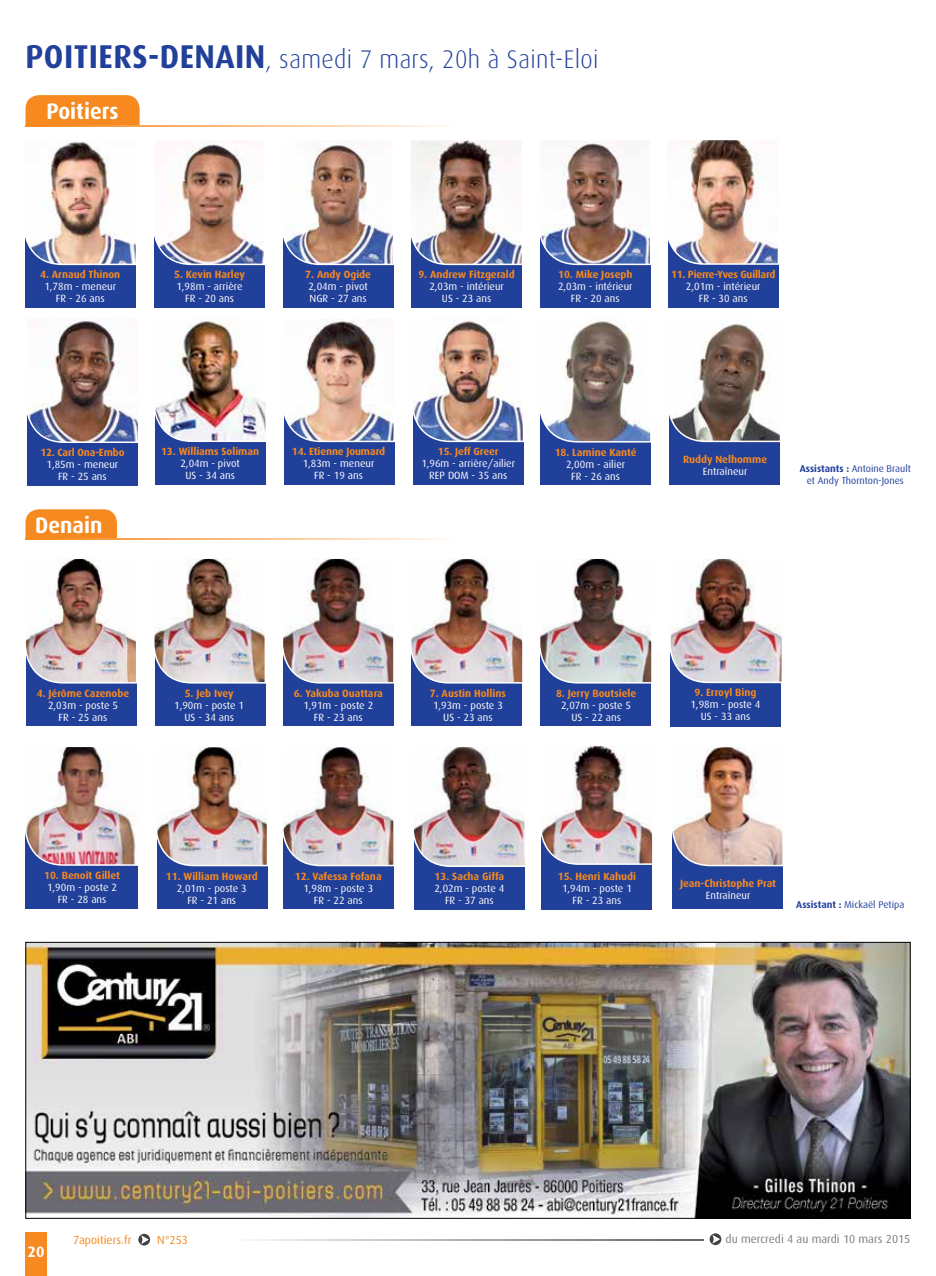
<style>
.page{position:relative;width:936px;height:1276px;background:#fff}
.page>*{position:absolute;margin:0;border:0;box-sizing:border-box;transform-origin:0 0}
.t1{font:700 33px "Dax";color:#21409a;scale:.95 1}
.t2{font:300 25.5px "Dax";letter-spacing:.015em;color:#21409a;scale:.95 1}
.t3{font:700 22.5px "Dax";color:#fff;scale:.95 1}
.t4{font:700 15px "Dax";color:#fff}
.t5{font:11.7px "Dax";color:#7c7e81}
.t6{font:11.7px "Dax";color:#f6891f}
.t7{font:10.5px/12px "Dax";color:#fff;text-align:center}
.t8{font:700 10.5px "Dax";color:#f6891f}
.t9{font:700 10.5px "Dax";letter-spacing:-.02em;color:#f6891f}
.t10{font:9.9px/12px "Dax";color:#21409a;text-align:center}
.s1{font-weight:700;font-size:33px}
.s2{font-weight:700}
</style>
<div class="page">
<div style="left:26px;top:1232px;width:21px;height:44px;background:#f6891f"></div>
<img style="left:28px;top:944px;width:880px;height:272px">
<div style="left:154px;top:168px;width:111px;height:140px;background:#21409a"></div>
<img style="left:154px;top:141px;width:111px;height:125px">
<div style="left:283px;top:168px;width:110px;height:140px;background:#21409a"></div>
<img style="left:283px;top:145px;width:111px;height:121px">
<div style="left:411px;top:168px;width:110px;height:140px;background:#21409a"></div>
<img style="left:411px;top:140px;width:111px;height:126px">
<div style="left:540px;top:168px;width:110px;height:140px;background:#21409a"></div>
<img style="left:540px;top:141px;width:111px;height:125px">
<div style="left:27px;top:346px;width:111px;height:140px;background:#21409a"></div>
<img style="left:27px;top:319px;width:111px;height:124px">
<div style="left:284px;top:345px;width:110px;height:140px;background:#21409a"></div>
<img style="left:284px;top:319px;width:111px;height:124px">
<div style="left:413px;top:345px;width:110px;height:140px;background:#21409a"></div>
<img style="left:413px;top:319px;width:111px;height:124px">
<div style="left:669px;top:345px;width:111px;height:140px;background:#21409a"></div>
<svg style="left:669px;top:323px;width:111px;height:120px;background:#ada4a2"></svg>
<div style="left:26px;top:95px;width:114px;height:30px;background:#f6891f"></div>
<svg style="left:26px;top:125px;width:417px;height:1px"></svg>
<div style="left:25px;top:168px;width:111px;height:140px;background:#21409a"></div>
<img style="left:25px;top:142px;width:111px;height:124px">
<svg style="left:25px;top:509px;width:92px;height:31px;background:#f68e29"></svg>
<div style="left:26px;top:586px;width:111px;height:140px;background:#21409a"></div>
<img style="left:25px;top:559px;width:112px;height:125px">
<div style="left:155px;top:586px;width:110px;height:140px;background:#21409a"></div>
<img style="left:154px;top:558px;width:112px;height:126px">
<div style="left:283px;top:586px;width:111px;height:140px;background:#21409a"></div>
<img style="left:283px;top:559px;width:111px;height:125px">
<div style="left:411px;top:586px;width:111px;height:140px;background:#21409a"></div>
<img style="left:411px;top:559px;width:112px;height:125px">
<div style="left:670px;top:586px;width:110px;height:140px;background:#21409a"></div>
<div style="left:26px;top:768px;width:112px;height:141px;background:#21409a"></div>
<img style="left:25px;top:747px;width:113px;height:119px">
<div style="left:157px;top:769px;width:110px;height:140px;background:#21409a"></div>
<img style="left:157px;top:747px;width:111px;height:120px">
<div style="left:672px;top:769px;width:111px;height:140px;background:#21409a"></div>
<img style="left:672px;top:747px;width:111px;height:120px">
<img style="left:670px;top:559px;width:112px;height:125px">
<svg style="left:26px;top:539px;width:417px;height:1px"></svg>
<div style="left:540px;top:586px;width:111px;height:140px;background:#21409a"></div>
<img style="left:540px;top:559px;width:112px;height:125px">
<div style="left:283px;top:769px;width:111px;height:140px;background:#21409a"></div>
<img style="left:283px;top:747px;width:111px;height:120px">
<div style="left:414px;top:770px;width:110px;height:140px;background:#21409a"></div>
<img style="left:413px;top:747px;width:112px;height:120px">
<div style="left:540px;top:345px;width:111px;height:140px;background:#21409a"></div>
<svg style="left:540px;top:320px;width:111px;height:123px;background:#afaaab"></svg>
<div style="left:541px;top:770px;width:111px;height:140px;background:#21409a"></div>
<img style="left:541px;top:745px;width:112px;height:120px">
<div style="left:155px;top:345px;width:110px;height:140px;background:#21409a"></div>
<img style="left:155px;top:318px;width:111px;height:125px">
<svg style="left:138px;top:1233px;width:12px;height:12px"></svg>
<svg style="left:709px;top:1233px;width:12px;height:12px"></svg>
<svg style="left:252px;top:1239px;width:451px;height:1px"></svg>
<div style="left:668px;top:168px;width:110px;height:140px;background:#21409a"></div>
<img style="left:668px;top:140px;width:111px;height:125px">
<h1 class="t1" style="left:26px;top:38px;width:36px">POITIERS</h1>
<h2 class="t2" style="left:148px;top:45px;width:475px"><span class="s1">-Denain</span>, samedi 7 mars, 20h à Saint-Eloi</h2>
<h3 class="t3" style="left:46px;top:98px;width:77px">Poitiers</h3>
<p class="t8" style="left:40px;top:269px;width:82px">4. Arnaud Thinon</p>
<p class="t7" style="left:44px;top:281px;width:73px">1,78m - meneur<br>FR - 26 ans</p>
<p class="t8" style="left:174px;top:269px;width:72px">5. Kevin Harley</p>
<p class="t7" style="left:176px;top:281px;width:68px">1,98m - arrière<br>FR - 20 ans</p>
<p class="t8" style="left:305px;top:269px;width:67px">7. Andy Ogide</p>
<p class="t7" style="left:308px;top:281px;width:61px;text-align:left">2,04m - pivot<br>NGR - 27 ans</p>
<p class="t8" style="left:418px;top:269px;width:98px">9. Andrew Fitzgerald</p>
<p class="t7" style="left:429px;top:281px;width:76px">2,03m - intérieur<br>US - 23 ans</p>
<p class="t8" style="left:558px;top:269px;width:76px">10. Mike Joseph</p>
<p class="t7" style="left:558px;top:281px;width:76px">2,03m - intérieur<br>FR - 20 ans</p>
<p class="t9" style="left:671px;top:268px;width:106px">11. Pierre-Yves Guillard</p>
<p class="t7" style="left:686px;top:280px;width:76px">2,01m - intérieur<br>FR - 30 ans</p>
<p class="t8" style="left:40px;top:446px;width:86px">12. Carl Ona-Embo</p>
<p class="t7" style="left:47px;top:458px;width:73px">1,85m - meneur<br>FR - 25 ans</p>
<h3 class="t3" style="left:35px;top:513px;width:72px">Denain</h3>
<p class="t8" style="left:161px;top:445px;width:100px">13. Williams Soliman</p>
<p class="t7" style="left:180px;top:458px;width:61px">2,04m - pivot<br>US - 34 ans</p>
<p class="t8" style="left:292px;top:446px;width:95px">14. Etienne Joumard</p>
<p class="t7" style="left:303px;top:458px;width:73px">1,83m - meneur<br>FR - 19 ans</p>
<p class="t8" style="left:438px;top:446px;width:62px">15. Jeff Greer</p>
<p class="t7" style="left:421px;top:458px;width:95px">1,96m - arrière/ailier<br>REP DOM - 35 ans</p>
<p class="t8" style="left:683px;top:453px;width:86px">Ruddy Nelhomme</p>
<p class="t8" style="left:554px;top:446px;width:83px">18. Lamine Kanté</p>
<p class="t7" style="left:566px;top:458px;width:61px">2,00m - ailier<br>FR - 26 ans</p>
<p class="t7" style="left:702px;top:465px;width:46px">Entraîneur</p>
<p class="t10" style="left:799px;top:463px;width:113px"><span class="s2">Assistants :</span> Antoine Brault et Andy Thornton-Jones</p>
<p class="t8" style="left:37px;top:687px;width:94px">4. Jérôme Cazenobe</p>
<p class="t7" style="left:48px;top:699px;width:71px">2,03m - poste 5<br>FR - 25 ans</p>
<p class="t8" style="left:185px;top:687px;width:50px">5. Jeb Ivey</p>
<p class="t7" style="left:174px;top:699px;width:71px">1,90m - poste 1<br>US - 34 ans</p>
<p class="t8" style="left:294px;top:687px;width:91px">6. Yakuba Ouattara</p>
<p class="t7" style="left:303px;top:699px;width:71px">1,91m - poste 2<br>FR - 23 ans</p>
<p class="t8" style="left:430px;top:687px;width:77px">7. Austin Hollins</p>
<p class="t7" style="left:433px;top:699px;width:71px">1,93m - poste 3<br>US - 23 ans</p>
<p class="t8" style="left:556px;top:687px;width:82px">8. Jerry Boutsiele</p>
<p class="t7" style="left:561px;top:699px;width:71px">2,07m - poste 5<br>US - 22 ans</p>
<p class="t8" style="left:694px;top:687px;width:64px">9. Erroyl Bing</p>
<p class="t7" style="left:690px;top:699px;width:71px">1,98m - poste 4<br>US - 33 ans</p>
<p class="t8" style="left:44px;top:869px;width:77px">10. Benoît Gillet</p>
<p class="t7" style="left:47px;top:881px;width:71px">1,90m - poste 2<br>FR - 28 ans</p>
<p class="t8" style="left:166px;top:870px;width:93px">11. William Howard</p>
<p class="t7" style="left:177px;top:882px;width:71px">2,01m - poste 3<br>FR - 21 ans</p>
<p class="t8" style="left:295px;top:870px;width:88px">12. Vafessa Fofana</p>
<p class="t7" style="left:303px;top:882px;width:71px">1,98m - poste 3<br>FR - 22 ans</p>
<p class="t8" style="left:434px;top:870px;width:71px">13. Sacha Giffa</p>
<p class="t7" style="left:434px;top:882px;width:71px">2,02m - poste 4<br>FR - 37 ans</p>
<p class="t8" style="left:557px;top:870px;width:80px">15. Henri Kahudi</p>
<p class="t7" style="left:562px;top:882px;width:71px">1,94m - poste 1<br>FR - 23 ans</p>
<p class="t8" style="left:680px;top:877px;width:97px">Jean-Christophe Prat</p>
<p class="t7" style="left:705px;top:889px;width:46px">Entraîneur</p>
<p class="t10" style="left:796px;top:899px;width:110px"><span class="s2">Assistant :</span> Mickaël Petipa</p>
<h3 class="t4" style="left:28px;top:1243px;width:18px">20</h3>
<p class="t6" style="left:73px;top:1233px;width:60px">7apoitiers.fr</p>
<p class="t6" style="left:157px;top:1233px;width:32px">N°253</p>
<p class="t5" style="left:725px;top:1232px;width:186px">du mercredi 4 au mardi 10 mars 2015</p>
</div>
